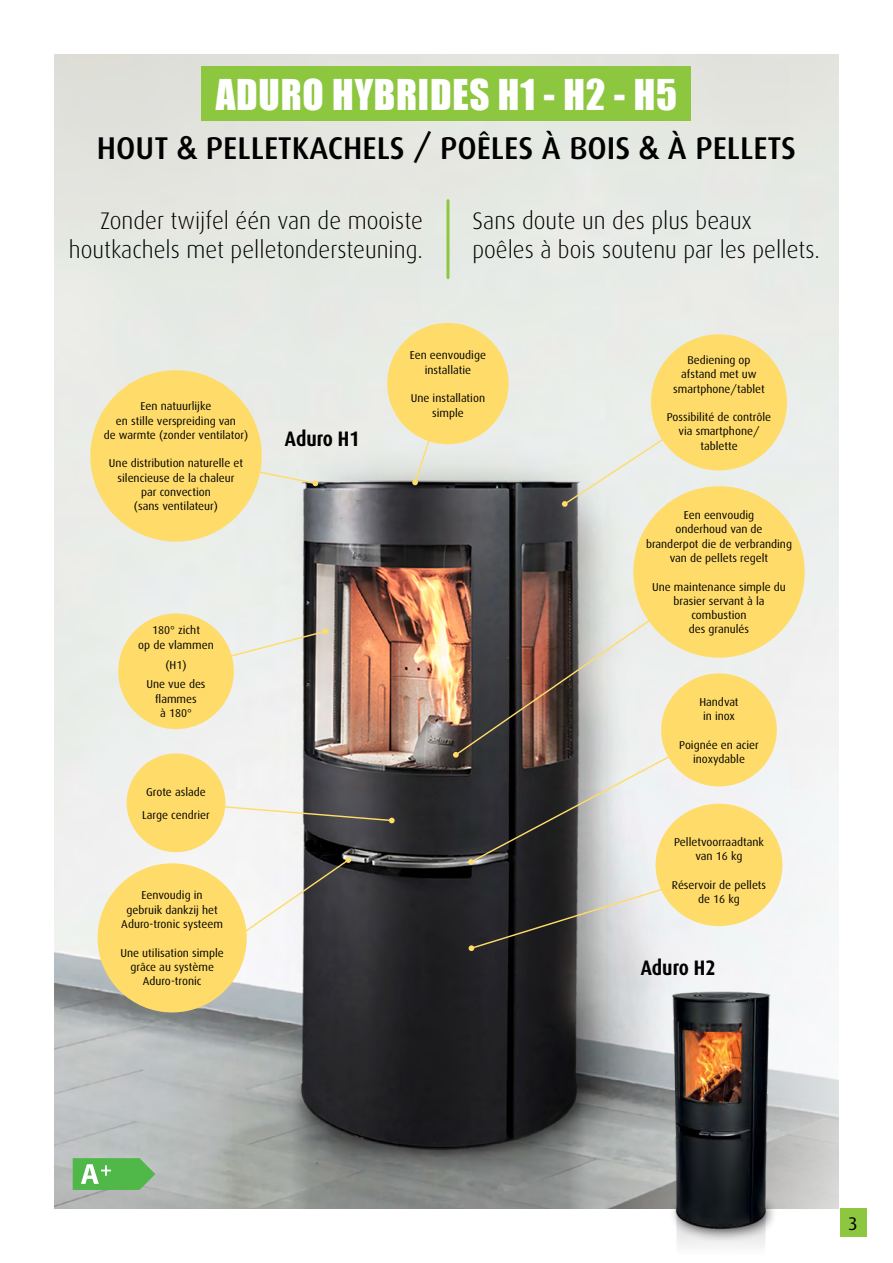
<style>
.page{position:relative;width:893px;height:1263px;background:#fff}
.page>*{position:absolute;margin:0;border:0;box-sizing:border-box;transform-origin:0 0}
.t1{font:39px "Impact";letter-spacing:.02em;color:#fff}
.t2{font:500 31.5px "Dax";color:#000}
.t3{font:300 24px/28.8px "Dax";color:#000}
.t4{font:700 21px "Dax";color:#000;scale:.87 1}
.t5{font:18.3px "Dax";color:#000}
.t6{font:11.4px/14.2px "Dax";color:#000;text-align:center}
.s1{font-family:"Helvetica Neue"}
</style>
<div class="page">
<div style="left:840px;top:1208px;width:26px;height:29px;background:#8dc63f"></div>
<img style="left:54px;top:54px;width:785px;height:1154px">
<svg style="left:412px;top:433px;width:38px;height:52px;background:#d4d5cc"></svg>
<svg style="left:562px;top:400px;width:159px;height:107px;background:#e5e8e3"></svg>
<svg style="left:257px;top:454px;width:61px;height:32px;background:#e6e8de"></svg>
<svg style="left:170px;top:857px;width:181px;height:127px"></svg>
<svg style="left:221px;top:801px;width:174px;height:22px"></svg>
<svg style="left:454px;top:570px;width:267px;height:187px;background:#948781"></svg>
<svg style="left:453px;top:752px;width:6px;height:6px"></svg>
<svg style="left:468px;top:728px;width:253px;height:223px;background:#838282"></svg>
<svg style="left:215px;top:628px;width:113px;height:44px;background:#d3d2cd"></svg>
<div style="left:387px;top:323px;width:122px;height:121px;background:#ffdc69;border-radius:50%"></div>
<div style="left:118px;top:613px;width:116px;height:116px;background:#ffdc69;border-radius:50%"></div>
<div style="left:127px;top:753px;width:98px;height:99px;background:#ffdc69;border-radius:50%"></div>
<div style="left:651px;top:334px;width:136px;height:136px;background:#ffdc69;border-radius:50%"></div>
<div style="left:633px;top:486px;width:172px;height:172px;background:#ffdc69;border-radius:50%"></div>
<div style="left:90px;top:370px;width:172px;height:172px;background:#ffdc69;border-radius:50%"></div>
<div style="left:98px;top:863px;width:149px;height:149px;background:#ffdc69;border-radius:50%"></div>
<div style="left:661px;top:673px;width:116px;height:113px;background:#ffdc69;border-radius:50%"></div>
<div style="left:656px;top:804px;width:126px;height:122px;background:#ffdc69;border-radius:50%"></div>
<hr style="left:446px;top:201px;width:3px;height:77px;background:#8dc63f">
<div style="left:201px;top:66px;width:490px;height:55px;background:#8dc63f"></div>
<svg style="left:73px;top:1158px;width:82px;height:32px;background:#68be62"></svg>
<img style="left:623px;top:957px;width:191px;height:287px">
<h1 class="t1" style="left:216px;top:64px;width:463px">ADURO HYBRIDES H1 - H2 - H5</h1>
<h2 class="t2" style="left:97px;top:131px;width:701px">HOUT <span class="s1">&amp;</span> PELLETKACHELS / POÊLES À BOIS <span class="s1">&amp;</span> À PELLETS</h2>
<h3 class="t3" style="left:69px;top:207px;width:356px;text-align:right">Zonder twijfel één van de mooiste houtkachels met pelletondersteuning.</h3>
<h3 class="t3" style="left:472px;top:207px;width:349px">Sans doute un des plus beaux<br>poêles à bois soutenu par les pellets.</h3>
<p class="t6" style="left:104px;top:399px;width:146px">Een natuurlijke<br>en stille verspreiding van<br>de warmte (zonder ventilator)</p>
<p class="t6" style="left:109px;top:456px;width:136px">Une distribution naturelle et silencieuse de la chaleur par convection<br>(sans ventilateur)</p>
<h3 class="t4" style="left:285px;top:427px;width:88px">Aduro H1</h3>
<p class="t6" style="left:138px;top:623px;width:77px">180° zicht<br>op de vlammen</p>
<p class="t6" style="left:146px;top:655px;width:61px;line-height:19.8px">(H1)<br>Une vue des</p>
<p class="t6" style="left:155px;top:692px;width:43px">flammes à 180°</p>
<p class="t6" style="left:142px;top:781px;width:69px;line-height:22.8px">Grote aslade<br>Large cendrier</p>
<p class="t6" style="left:121px;top:888px;width:103px">Eenvoudig in<br>gebruik dankzij het<br>Aduro-tronic systeem</p>
<p class="t6" style="left:120px;top:946px;width:105px">Une utilisation simple grâce au système<br>Aduro-tronic</p>
<p class="t6" style="left:410px;top:348px;width:78px">Een eenvoudige installatie</p>
<p class="t6" style="left:411px;top:391px;width:76px">Une installation simple</p>
<p class="t6" style="left:673px;top:353px;width:93px">Bediening op afstand met uw smartphone/tablet</p>
<p class="t6" style="left:667px;top:410px;width:106px">Possibilité de contrôle via smartphone/ tablette</p>
<p class="t6" style="left:646px;top:508px;width:147px">Een eenvoudig<br>onderhoud van de<br>branderpot die de verbranding van de pellets regelt</p>
<p class="t6" style="left:652px;top:580px;width:135px">Une maintenance simple du brasier servant à la combustion<br>des granulés</p>
<p class="t6" style="left:699px;top:695px;width:41px">Handvat in inox</p>
<p class="t6" style="left:679px;top:738px;width:81px">Poignée en acier inoxydable</p>
<p class="t6" style="left:674px;top:835px;width:91px">Pelletvoorraadtank van 16 kg</p>
<p class="t6" style="left:672px;top:878px;width:96px">Réservoir de pellets de 16 kg</p>
<h3 class="t4" style="left:641px;top:955px;width:88px">Aduro H2</h3>
<h3 class="t5" style="left:848px;top:1214px;width:11px">3</h3>
</div>
